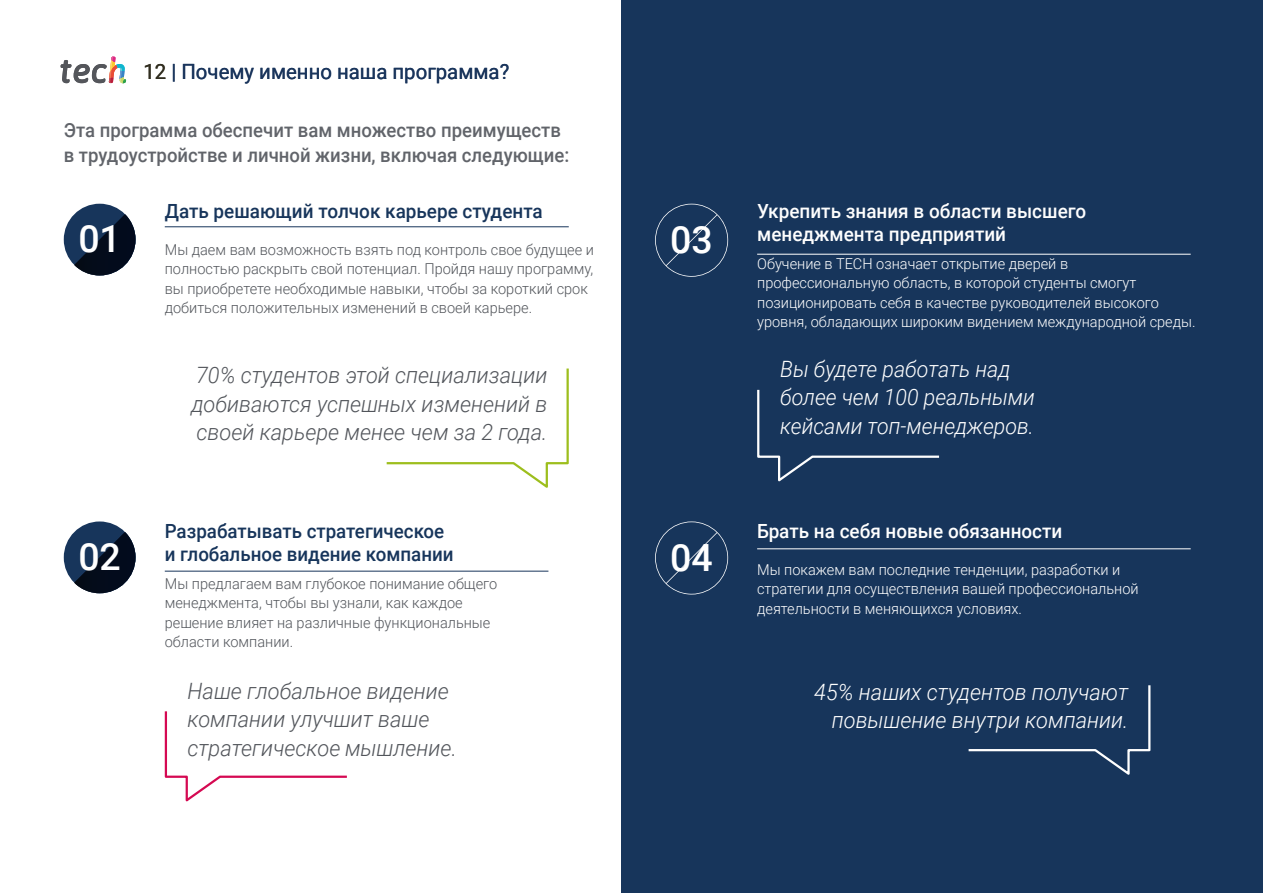
<style>
.page{position:relative;width:1263px;height:893px;background:#fff}
.page>*{position:absolute;margin:0;border:0;box-sizing:border-box;transform-origin:0 0}
.t1{font:500 37.5px "Roboto";color:#fff}
.t2{font:italic 300 22.5px/28.5px "Roboto";color:#52555b;text-align:justify}
.t3{font:italic 300 22.5px/28.5px "Roboto";color:#fff;scale:.95 1}
.t4{font:italic 300 22.5px/28.5px "Roboto";color:#fff;text-align:right}
.t5{font:21px "Roboto";color:#1a355c}
.t6{font:500 19.5px/25.5px "Roboto";color:#61646a;scale:.95 1}
.t7{font:500 19.5px/22.5px "Roboto";color:#17355b;scale:.96 1}
.t8{font:500 19.5px/22.5px "Roboto";color:#fefefe}
.t9{font:500 19.5px "Roboto";color:#17355b}
.t10{font:500 19.5px "Roboto";color:#fff}
.t11{font:300 15px/19.5px "Roboto";color:#52555b}
.t12{font:300 15px/19.5px "Roboto";color:#fff}
.s1{color:#312e20}
</style>
<div class="page">
<div style="left:621px;top:0;width:642px;height:893px;background:#17355b"></div>
<hr style="left:165px;top:226px;width:404px;height:1px;background:#17355b">
<hr style="left:757px;top:254px;width:434px;height:1px;background:#fff">
<svg style="left:386px;top:368px;width:183px;height:120px"></svg>
<svg style="left:757px;top:389px;width:183px;height:93px"></svg>
<hr style="left:165px;top:571px;width:383px;height:1px;background:#17355b">
<hr style="left:757px;top:548px;width:434px;height:1px;background:#fff">
<svg style="left:968px;top:685px;width:183px;height:90px"></svg>
<svg style="left:164px;top:711px;width:183px;height:91px"></svg>
<svg style="left:655px;top:204px;width:73px;height:73px"></svg>
<svg style="left:655px;top:521px;width:73px;height:73px"></svg>
<div style="left:64px;top:204px;width:72px;height:71px;background:#17355b;border-radius:50%"></div>
<svg style="left:74px;top:214px;width:62px;height:61px"></svg>
<div style="left:64px;top:521px;width:72px;height:72px;background:#17355b;border-radius:50%"></div>
<svg style="left:74px;top:532px;width:62px;height:61px"></svg>
<svg style="left:61px;top:57px;width:65px;height:27px"></svg>
<h3 class="t5" style="left:144px;top:57px;width:367px"><span class="s1">12</span> | Почему именно наша программа?</h3>
<h3 class="t6" style="left:64px;top:116px;width:534px">Эта программа обеспечит вам множество преимуществ в трудоустройстве и личной жизни, включая следующие:</h3>
<h3 class="t9" style="left:165px;top:198px;width:379px">Дать решающий толчок карьере студента</h3>
<p class="t11" style="left:165px;top:239px;width:431px">Мы даем вам возможность взять под контроль свое будущее и полностью раскрыть свой потенциал. Пройдя нашу программу, вы приобретете необходимые навыки, чтобы за короткий срок добиться положительных изменений в своей карьере.</p>
<h1 class="t1" style="left:78px;top:213px;width:44px">01</h1>
<h1 class="t1" style="left:670px;top:213px;width:44px">03</h1>
<h3 class="t8" style="left:757px;top:199px;width:331px">Укрепить знания в области высшего менеджмента предприятий</h3>
<p class="t12" style="left:757px;top:253px;width:440px">Обучение в TECH означает открытие дверей в профессиональную область, в которой студенты смогут позиционировать себя в качестве руководителей высокого уровня, обладающих широким видением международной среды.</p>
<h1 class="t1" style="left:78px;top:530px;width:44px">02</h1>
<h2 class="t2" style="left:191px;top:360px;width:358px">70% студентов этой специализации добиваются успешных изменений в своей карьере менее чем за 2 года.</h2>
<h2 class="t3" style="left:780px;top:354px;width:269px">Вы будете работать над более чем 100 реальными кейсами топ-менеджеров.</h2>
<h3 class="t7" style="left:165px;top:519px;width:302px">Разрабатывать стратегическое и глобальное видение компании</h3>
<p class="t11" style="left:165px;top:573px;width:334px">Мы предлагаем вам глубокое понимание общего менеджмента, чтобы вы узнали, как каждое решение влияет на различные функциональные области компании.</p>
<h2 class="t2" style="left:187px;top:676px;width:271px;text-align:left">Наше глобальное видение компании улучшит ваше стратегическое мышление.</h2>
<h1 class="t1" style="left:670px;top:531px;width:44px">04</h1>
<h3 class="t10" style="left:757px;top:518px;width:307px">Брать на себя новые обязанности</h3>
<p class="t12" style="left:757px;top:559px;width:383px">Мы покажем вам последние тенденции, разработки и стратегии для осуществления вашей профессиональной деятельности в меняющихся условиях.</p>
<h2 class="t4" style="left:814px;top:677px;width:315px">45% наших студентов получают повышение внутри компании.</h2>
</div>
